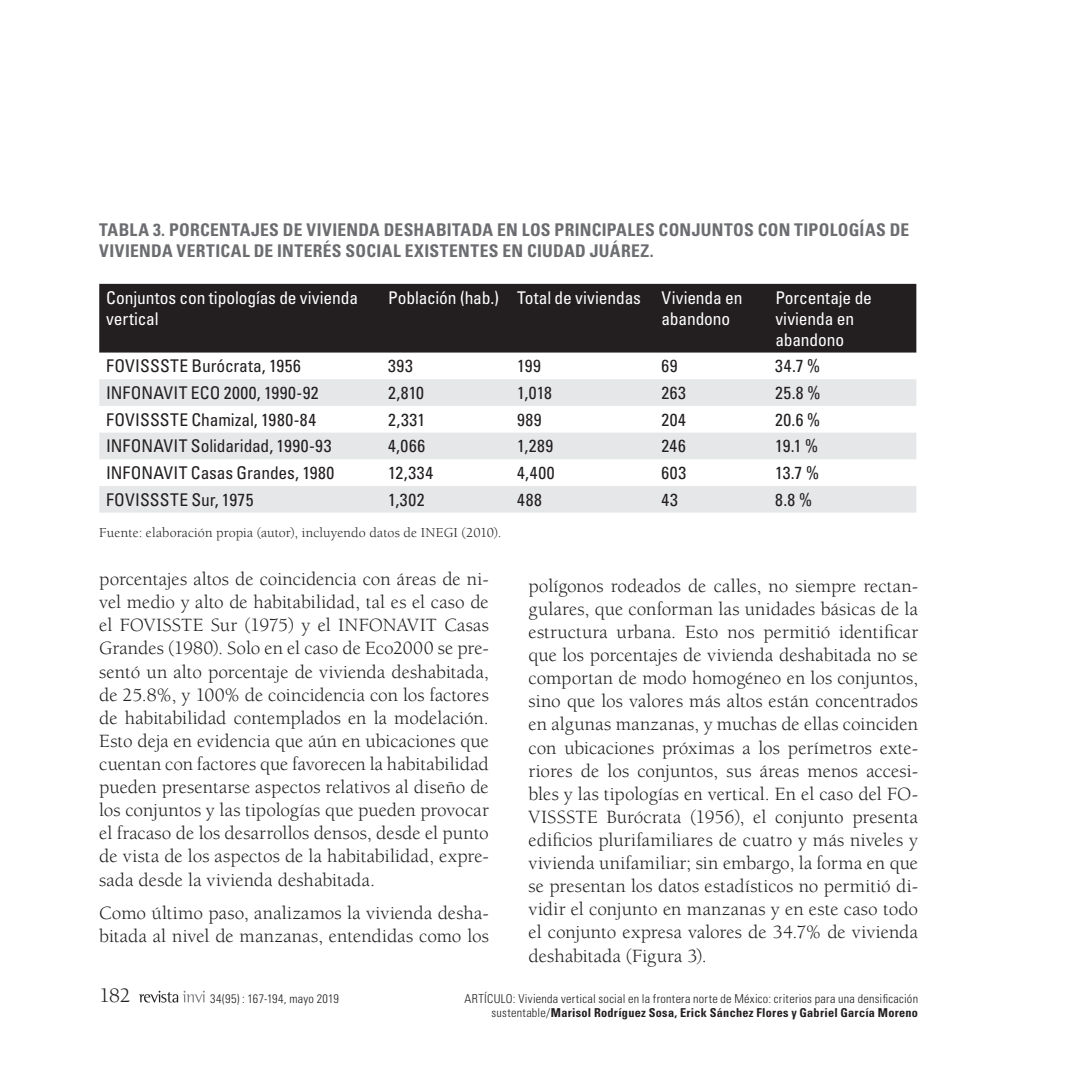
<style>
.page{position:relative;width:1067px;height:1067px;background:#fff}
.page>*{position:absolute;margin:0;border:0;box-sizing:border-box;transform-origin:0 0}
.t1{font:21px "Berkeley Std";color:#231f20}
.t2{font:19.25px/23.1px "Berkeley Std";letter-spacing:.005em;color:#231f20;text-align:justify}
.t3{font:condensed 17.5px "Univers LT Std";letter-spacing:.015em;color:#231f20}
.t4{font:700 condensed 17.5px/21px "Univers LT Std";letter-spacing:.02em;color:#6c6d70}
.t5{font:condensed 17.5px/21px "Univers LT Std";letter-spacing:-.01em;color:#fff}
.t6{font:condensed 17.5px "Univers LT Std";letter-spacing:-.005em;color:#231f20}
.t7{font:14px "Berkeley Std";letter-spacing:.01em;color:#231f20}
.t8{font:300 condensed 12.25px/14.7px "Univers LT Std";letter-spacing:.02em;color:#231f20;text-align:right}
.s1{font-style:inherit}
.s2{font-weight:700}
</style>
<div class="page">
<svg style="left:139px;top:990px;width:66px;height:12px"></svg>
<div style="left:99px;top:284px;width:817px;height:68px;background:#231f20"></div>
<svg style="left:99px;top:379px;width:817px;height:133px;fill:#e6e7e9"></svg>
<p class="t4" style="left:99px;top:219px;width:811px">TABLA 3. PORCENTAJES DE VIVIENDA DESHABITADA EN LOS PRINCIPALES CONJUNTOS CON TIPOLOGÍAS DE<br>VIVIENDA VERTICAL DE INTERÉS SOCIAL EXISTENTES EN CIUDAD JUÁREZ.</p>
<p class="t5" style="left:106px;top:286px;width:253px">Conjuntos con tipologías de vivienda vertical</p>
<p class="t5" style="left:661px;top:286px;width:82px;text-indent:-273px">Población (hab.) Total de viviendas Vivienda en abandono</p>
<p class="t5" style="left:775px;top:286px;width:98px">Porcentaje de vivienda en abandono</p>
<p class="t3" style="left:106px;top:355px;width:196px">FOVISSSTE Burócrata, 1956</p>
<p class="t3" style="left:388px;top:355px;width:26px">393</p>
<p class="t3" style="left:517px;top:355px;width:25px">199</p>
<p class="t3" style="left:661px;top:355px;width:18px">69</p>
<p class="t3" style="left:775px;top:355px;width:47px">34.7 %</p>
<p class="t3" style="left:106px;top:381px;width:214px">INFONAVIT ECO 2000, 1990-92</p>
<p class="t3" style="left:388px;top:381px;width:37px">2,810</p>
<p class="t3" style="left:517px;top:381px;width:36px">1,018</p>
<p class="t3" style="left:661px;top:381px;width:26px">263</p>
<p class="t3" style="left:775px;top:381px;width:47px">25.8 %</p>
<p class="t3" style="left:106px;top:408px;width:211px">FOVISSSTE Chamizal, 1980-84</p>
<p class="t3" style="left:388px;top:408px;width:39px">2,331</p>
<p class="t3" style="left:517px;top:408px;width:26px">989</p>
<p class="t3" style="left:661px;top:408px;width:26px">204</p>
<p class="t3" style="left:775px;top:408px;width:47px">20.6 %</p>
<p class="t6" style="left:106px;top:435px;width:227px">INFONAVIT Solidaridad, 1990-93</p>
<p class="t3" style="left:388px;top:435px;width:39px">4,066</p>
<p class="t3" style="left:517px;top:435px;width:38px">1,289</p>
<p class="t3" style="left:661px;top:435px;width:26px">246</p>
<p class="t3" style="left:775px;top:435px;width:45px">19.1 %</p>
<p class="t6" style="left:106px;top:461px;width:230px">INFONAVIT Casas Grandes, 1980</p>
<p class="t3" style="left:388px;top:461px;width:47px">12,334</p>
<p class="t3" style="left:517px;top:461px;width:39px">4,400</p>
<p class="t3" style="left:661px;top:461px;width:26px">603</p>
<p class="t3" style="left:775px;top:461px;width:46px">13.7 %</p>
<p class="t3" style="left:106px;top:488px;width:149px">FOVISSSTE Sur, 1975</p>
<p class="t3" style="left:388px;top:488px;width:38px">1,302</p>
<p class="t3" style="left:517px;top:488px;width:26px">488</p>
<p class="t3" style="left:661px;top:488px;width:18px">43</p>
<p class="t3" style="left:775px;top:488px;width:39px">8.8 %</p>
<p class="t7" style="left:99px;top:525px;width:404px">Fuente: elaboración propia (autor), incluyendo datos de INEGI (2010).</p>
<p class="t2" style="left:528px;top:574px;width:391px">polígonos rodeados de calles, no siempre rectan&shy;gulares, que conforman las unidades básicas de la estructura urbana. Esto nos permitió identificar que los porcentajes de vivienda deshabitada no se comportan de modo homogéneo en los conjuntos, sino que los valores más altos están concentrados en algunas manzanas, y muchas de ellas coinciden con ubicaciones próximas a los perímetros exte&shy;riores de los conjuntos, sus áreas menos accesi&shy;bles y las tipologías en vertical. En el caso del FO-VISSSTE Burócrata (1956), el conjunto presenta edificios plurifamiliares de cuatro y más niveles y vivienda unifamiliar; sin embargo, la forma en que se presentan los datos estadísticos no permitió di&shy;vidir el conjunto en manzanas y en este caso todo el conjunto expresa valores de 34.7% de vivienda deshabitada (Figura 3).</p>
<p class="t2" style="left:99px;top:568px;width:391px">porcentajes altos de coincidencia con áreas de ni&shy;vel medio y alto de habitabilidad, tal es el caso de el FOVISSTE Sur (1975) y el INFONAVIT Casas Grandes (1980). Solo en el caso de Eco2000 se pre&shy;sentó un alto porcentaje de vivienda deshabitada, de 25.8%, y 100% de coincidencia con los factores de habitabilidad contemplados en la modelación.<br>Esto deja en evidencia que aún en ubicaciones que cuentan con factores que favorecen la habitabilidad pueden presentarse aspectos relativos al diseño de los conjuntos y las tipologías que pueden provocar el fracaso de los desarrollos densos, desde el punto de vista de los aspectos de la habitabilidad, expre&shy;sada desde la vivienda deshabitada.</p>
<p class="t2" style="left:99px;top:901px;width:391px">Como último paso, analizamos la vivienda desha&shy;bitada al nivel de manzanas, entendidas como los</p>
<p class="t1" style="left:99px;top:983px;width:33px">182</p>
<p class="t8" style="left:210px;top:990px;width:130px">34(95) : 167-194, mayo 2019</p>
<p class="t8" style="left:464px;top:991px;width:455px"><span class="s1">ARTÍCULO:</span> Vivienda vertical social en la frontera norte de México: criterios para una densificación sustentable/<span class="s2">Marisol Rodríguez Sosa, Erick Sánchez Flores y Gabriel García Moreno</span></p>
</div>
